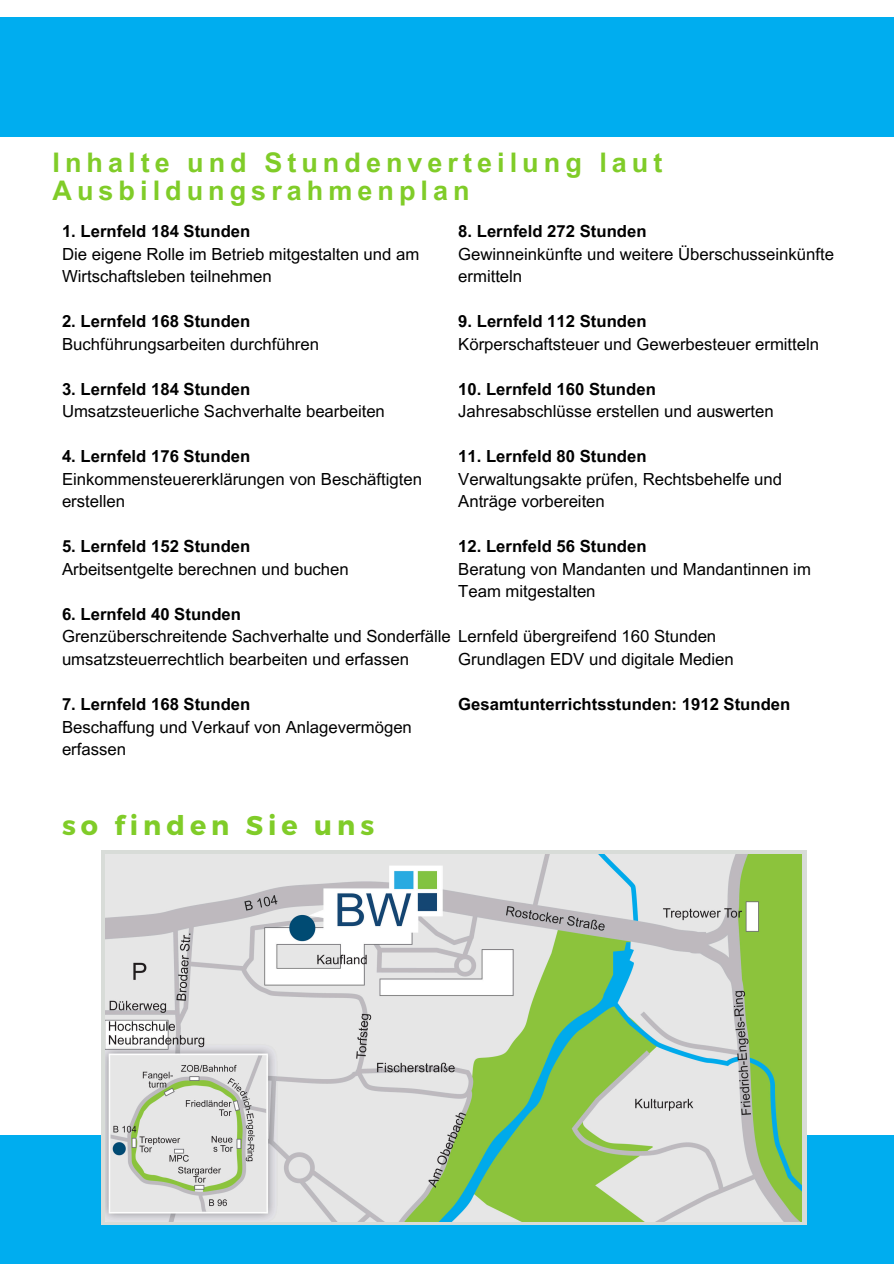
<style>
.page{position:relative;width:894px;height:1264px;background:#fff}
.page>*{position:absolute;margin:0;border:0;box-sizing:border-box;transform-origin:0 0}
.t1{font:700 27px/28.2px "Arial MT Pro";letter-spacing:.185em;color:#80cc28}
.t2{font:700 27px "Montserrat";letter-spacing:.185em;color:#80cc28}
.t3{font:16.65px/22.5px "Arial MT Pro";color:#000}
.t4{font:700 16.65px "Arial MT Pro";color:#000}
</style>
<div class="page">
<div style="left:0;top:17px;width:893px;height:120px;background:#00adef"></div>
<div style="left:0;top:1135px;width:893px;height:128px;background:#00adef"></div>
<svg style="left:101px;top:850px;width:704px;height:374px;background:#d3dace"></svg>
<img style="left:106px;top:854px;width:695px;height:367px">
<h1 class="t1" style="left:52px;top:152px;width:611px">Inhalte und Stundenverteilung laut<br>Ausbildungsrahmenplan</h1>
<p class="t4" style="left:62px;top:225px;width:190px">1. Lernfeld 184 Stunden</p>
<p class="t3" style="left:62px;top:245px;width:358px">Die eigene Rolle im Betrieb mitgestalten und am<br>Wirtschaftsleben teilnehmen</p>
<p class="t4" style="left:62px;top:315px;width:190px">2. Lernfeld 168 Stunden</p>
<p class="t3" style="left:62px;top:335px;width:258px">Buchführungsarbeiten durchführen</p>
<p class="t4" style="left:62px;top:383px;width:190px">3. Lernfeld 184 Stunden</p>
<p class="t3" style="left:62px;top:402px;width:324px">Umsatzsteuerliche Sachverhalte bearbeiten</p>
<p class="t4" style="left:62px;top:450px;width:190px">4. Lernfeld 176 Stunden</p>
<p class="t3" style="left:62px;top:470px;width:361px">Einkommensteuererklärungen von Beschäftigten erstellen</p>
<p class="t4" style="left:62px;top:540px;width:190px">5. Lernfeld 152 Stunden</p>
<p class="t3" style="left:62px;top:560px;width:288px">Arbeitsentgelte berechnen und buchen</p>
<p class="t4" style="left:62px;top:608px;width:180px">6. Lernfeld 40 Stunden</p>
<p class="t3" style="left:62px;top:627px;width:655px">Grenzüberschreitende Sachverhalte und Sonderfälle Lernfeld übergreifend 160 Stunden umsatzsteuerrechtlich bearbeiten und erfassen</p>
<p class="t4" style="left:62px;top:698px;width:190px">7. Lernfeld 168 Stunden</p>
<p class="t3" style="left:62px;top:717px;width:351px">Beschaffung und Verkauf von Anlagevermögen erfassen</p>
<p class="t4" style="left:458px;top:225px;width:190px">8. Lernfeld 272 Stunden</p>
<p class="t3" style="left:458px;top:245px;width:377px">Gewinneinkünfte und weitere Überschusseinkünfte ermitteln</p>
<p class="t4" style="left:458px;top:315px;width:190px">9. Lernfeld 112 Stunden</p>
<p class="t3" style="left:458px;top:335px;width:362px">Körperschaftsteuer und Gewerbesteuer ermitteln</p>
<p class="t4" style="left:458px;top:383px;width:199px">10. Lernfeld 160 Stunden</p>
<p class="t3" style="left:458px;top:402px;width:317px">Jahresabschlüsse erstellen und auswerten</p>
<p class="t4" style="left:458px;top:450px;width:190px">11. Lernfeld 80 Stunden</p>
<p class="t3" style="left:458px;top:470px;width:325px">Verwaltungsakte prüfen, Rechtsbehelfe und</p>
<p class="t3" style="left:458px;top:492px;width:148px">Anträge vorbereiten</p>
<p class="t4" style="left:458px;top:540px;width:190px">12. Lernfeld 56 Stunden</p>
<p class="t3" style="left:458px;top:560px;width:354px">Beratung von Mandanten und Mandantinnen im<br>Team mitgestalten</p>
<p class="t3" style="left:458px;top:650px;width:277px">Grundlagen EDV und digitale Medien</p>
<p class="t4" style="left:458px;top:698px;width:333px">Gesamtunterrichtsstunden: 1912 Stunden</p>
<h1 class="t2" style="left:62px;top:807px;width:313px">so finden Sie uns</h1>
</div>
